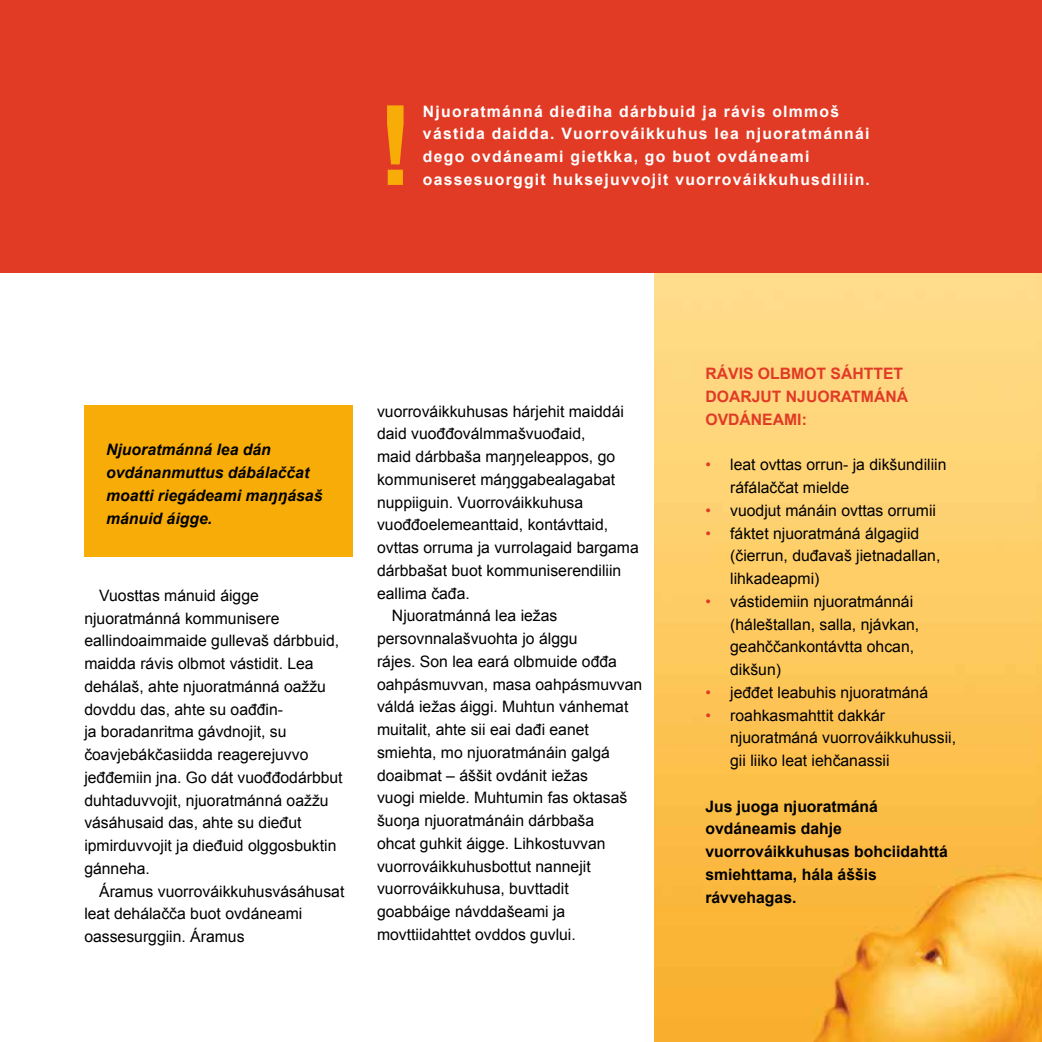
<style>
.page{position:relative;width:1042px;height:1042px;background:#fff}
.page>*{position:absolute;margin:0;border:0;box-sizing:border-box;transform-origin:0 0}
.t1{font:700 111.12px "Arial";color:#f8ac08}
.t2{font:15.75px/22.8px "Arial";color:#000}
.t3{font:700 15.75px/22.8px "Arial";letter-spacing:.08em;color:#fff}
.t4{font:700 15.75px/22.8px "Arial";color:#000}
.t5{font:italic 700 15.75px/22.8px "Arial";color:#000}
.t6{font:700 15.75px/22.8px "Arial";color:#e13b26}
.s1{color:#e13b26}
</style>
<div class="page">
<img style="left:655px;top:273px;width:387px;height:769px">
<div style="left:0;top:0;width:1042px;height:273px;background:#e13b26"></div>
<div style="left:84px;top:405px;width:269px;height:151px;background:#f8ac08"></div>
<h1 class="t1" style="left:377px;top:72px;width:38px">!</h1>
<p class="t3" style="left:423px;top:100px;width:448px">Njuoratmánná dieđiha dárbbuid ja rávis olmmoš vástida daidda. Vuorrováikkuhus lea njuoratmánnái dego ovdáneami gietkka, go buot ovdáneami oassesuorggit huksejuvvojit vuorrováikkuhusdiliin.</p>
<p class="t5" style="left:106px;top:439px;width:218px">Njuoratmánná lea dán ovdánanmuttus dábálaččat moatti riegádeami maŋŋásaš mánuid áigge.</p>
<p class="t2" style="left:84px;top:584px;width:260px;text-indent:15px">Vuosttas mánuid áigge njuoratmánná kommunisere eallindoaimmaide gullevaš dárbbuid, maidda rávis olbmot vástidit. Lea dehálaš, ahte njuoratmánná oažžu dovddu das, ahte su oađđin-<br>ja boradanritma gávdnojit, su čoavjebákčasiidda reagerejuvvo jeđđemiin jna. Go dát vuođđodárbbut duhtaduvvojit, njuoratmánná oažžu vásáhusaid das, ahte su dieđut ipmirduvvojit ja dieđuid olggosbuktin gánneha.</p>
<p class="t2" style="left:84px;top:880px;width:261px;text-indent:15px">Áramus vuorrováikkuhusvásáhusat leat dehálačča buot ovdáneami oassesurggiin. Áramus</p>
<p class="t2" style="left:377px;top:400px;width:248px">vuorrováikkuhusas hárjehit maiddái</p>
<p class="t2" style="left:377px;top:422px;width:210px">daid vuođđoválmmašvuođaid,</p>
<p class="t2" style="left:377px;top:445px;width:240px">maid dárbbaša maŋŋeleappos, go</p>
<p class="t2" style="left:377px;top:468px;width:240px">kommuniseret máŋggabealagabat</p>
<p class="t2" style="left:377px;top:491px;width:208px">nuppiiguin. Vuorrováikkuhusa</p>
<p class="t2" style="left:377px;top:513px;width:233px">vuođđoelemeanttaid, kontávttaid,</p>
<p class="t2" style="left:377px;top:536px;width:263px">ovttas orruma ja vurrolagaid bargama</p>
<p class="t2" style="left:377px;top:559px;width:246px">dárbbašat buot kommuniserendiliin</p>
<p class="t2" style="left:377px;top:582px;width:94px">eallima čađa.</p>
<p class="t2" style="left:392px;top:604px;width:167px">Njuoratmánná lea iežas</p>
<p class="t2" style="left:377px;top:627px;width:202px">persovnnalašvuohta jo álggu</p>
<p class="t2" style="left:377px;top:650px;width:241px">rájes. Son lea eará olbmuide ođđa</p>
<p class="t2" style="left:377px;top:673px;width:267px">oahpásmuvvan, masa oahpásmuvvan</p>
<p class="t2" style="left:377px;top:695px;width:253px">váldá iežas áiggi. Muhtun vánhemat</p>
<p class="t2" style="left:377px;top:718px;width:213px">muitalit, ahte sii eai dađi eanet</p>
<p class="t2" style="left:377px;top:741px;width:234px">smiehta, mo njuoratmánáin galgá</p>
<p class="t2" style="left:377px;top:764px;width:212px">doaibmat – áššit ovdánit iežas</p>
<p class="t2" style="left:377px;top:786px;width:252px">vuogi mielde. Muhtumin fas oktasaš</p>
<p class="t2" style="left:377px;top:809px;width:219px">šuoŋa njuoratmánáin dárbbaša</p>
<p class="t2" style="left:377px;top:832px;width:230px">ohcat guhkit áigge. Lihkostuvvan</p>
<p class="t2" style="left:377px;top:855px;width:215px">vuorrováikkuhusbottut nannejit</p>
<p class="t2" style="left:377px;top:877px;width:193px">vuorrováikkuhusa, buvttadit</p>
<p class="t2" style="left:377px;top:900px;width:190px">goabbáige návddašeami ja</p>
<p class="t2" style="left:377px;top:923px;width:200px">movttiidahttet ovddos guvlui.</p>
<p class="t6" style="left:705px;top:363px;width:204px">RÁVIS OLBMOT SÁHTTET<br>DOARJUT NJUORATMÁNÁ<br>OVDÁNEAMI:</p>
<p class="t2" style="left:730px;top:453px;width:218px;text-indent:-25px"><span class="s1">•</span> leat ovttas orrun- ja dikšundiliin ráfálaččat mielde</p>
<p class="t2" style="left:705px;top:499px;width:232px"><span class="s1">•</span> vuodjut mánáin ovttas orrumii</p>
<p class="t2" style="left:730px;top:522px;width:212px;text-indent:-25px"><span class="s1">•</span> fáktet njuoratmáná álgagiid (čierrun, duđavaš jietnadallan, lihkadeapmi)</p>
<p class="t2" style="left:730px;top:590px;width:191px;text-indent:-25px"><span class="s1">•</span> vástidemiin njuoratmánnái (háleštallan, salla, njávkan, geahččankontávtta ohcan, dikšun)</p>
<p class="t2" style="left:705px;top:681px;width:224px"><span class="s1">•</span> jeđđet leabuhis njuoratmáná</p>
<p class="t2" style="left:730px;top:704px;width:227px;text-indent:-25px"><span class="s1">•</span> roahkasmahttit dakkár njuoratmáná vuorrováikkuhussii, gii liiko leat iehčanassii</p>
<p class="t4" style="left:705px;top:795px;width:244px">Jus juoga njuoratmáná ovdáneamis dahje vuorrováikkuhusas bohciidahttá smiehttama, hála áššis rávvehagas.</p>
</div>
